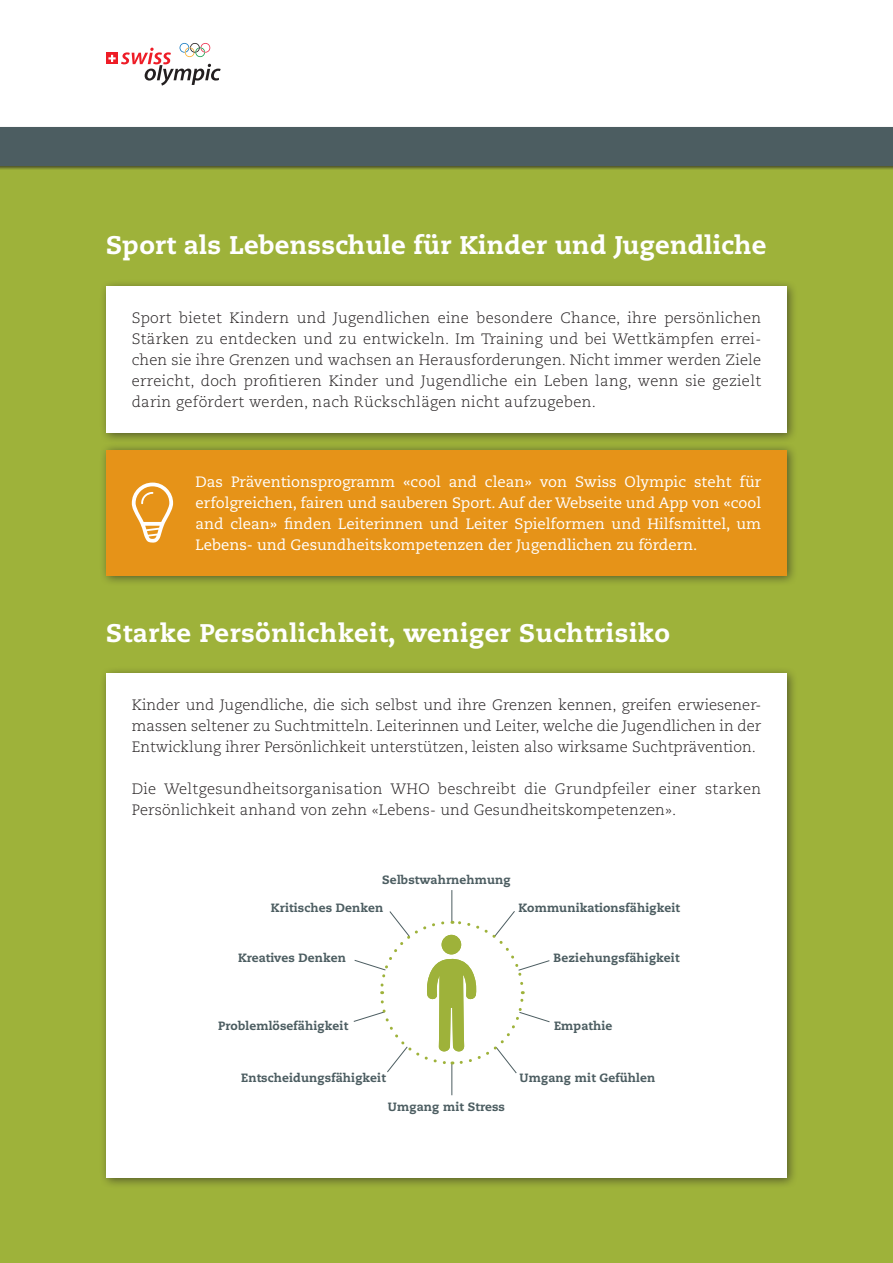
<style>
.page{position:relative;width:893px;height:1263px;background:#fff}
.page>*{position:absolute;margin:0;border:0;box-sizing:border-box;transform-origin:0 0}
.t1{font:800 25.5px "Caecilia LT Std";letter-spacing:.01em;color:#fff}
.t2{font:300 15px/21px "Caecilia LT Std";letter-spacing:.01em;color:#231f20;text-align:justify}
.t3{font:15px/21px "Caecilia LT Std";color:#fff;text-align:justify}
.t4{font:800 12px "Caecilia LT Std";letter-spacing:.01em;color:#4c5d61}
</style>
<div class="page">
<div style="left:0;top:137px;width:893px;height:1126px;background:#9eb23a"></div>
<div style="left:0;top:126px;width:893px;height:44px;background:#231f20;opacity:.7"></div>
<div style="left:0;top:128px;width:893px;height:38px;background:#4c5d61"></div>
<div style="left:99px;top:666px;width:699px;height:523px;background:#231f20;opacity:.6"></div>
<div style="left:106px;top:673px;width:681px;height:505px;background:#fff"></div>
<div style="left:99px;top:279px;width:699px;height:165px;background:#231f20;opacity:.6"></div>
<div style="left:106px;top:286px;width:681px;height:147px;background:#fff"></div>
<div style="left:106px;top:53px;width:12px;height:11px;background:#ee1c26"></div>
<svg style="left:108px;top:43px;width:113px;height:43px"></svg>
<div style="left:99px;top:443px;width:699px;height:144px;background:#231f20;opacity:.6"></div>
<div style="left:106px;top:450px;width:681px;height:125px;background:#e69318"></div>
<svg style="left:132px;top:482px;width:41px;height:61px"></svg>
<hr style="left:451px;top:890px;width:1px;height:205px;background:#4c5d61">
<svg style="left:353px;top:903px;width:197px;height:286px"></svg>
<div style="left:442px;top:935px;width:19px;height:19px;background:#9eb23a;border-radius:50%"></div>
<h1 class="t1" style="left:106px;top:229px;width:662px">Sport als Lebensschule für Kinder und Jugendliche</h1>
<p class="t2" style="left:132px;top:308px;width:631px">Sport bietet Kindern und Jugendlichen eine besondere Chance, ihre persönlichen Stärken zu entdecken und zu entwickeln. Im Training und bei Wettkämpfen errei&shy;chen sie ihre Grenzen und wachsen an Herausforderungen. Nicht immer werden Ziele erreicht, doch profitieren Kinder und Jugendliche ein Leben lang, wenn sie gezielt darin gefördert werden, nach Rückschlägen nicht aufzugeben.</p>
<p class="t3" style="left:196px;top:471px;width:567px">Das Präventionsprogramm «cool and clean» von Swiss Olympic steht für erfolgreichen, fairen und sauberen Sport. Auf der Webseite und App von «cool and clean» finden Leiterinnen und Leiter Spielformen und Hilfsmittel, um Lebens- und Gesundheitskompetenzen der Jugendlichen zu fördern.</p>
<h1 class="t1" style="left:106px;top:617px;width:565px">Starke Persönlichkeit, weniger Suchtrisiko</h1>
<p class="t2" style="left:132px;top:695px;width:631px">Kinder und Jugendliche, die sich selbst und ihre Grenzen kennen, greifen erwiesener&shy;massen seltener zu Suchtmitteln. Leiterinnen und Leiter, welche die Jugendlichen in der Entwicklung ihrer Persönlichkeit unterstützen, leisten also wirksame Suchtprävention.</p>
<p class="t2" style="left:132px;top:779px;width:631px">Die Weltgesundheitsorganisation WHO beschreibt die Grundpfeiler einer starken<br>Persönlichkeit anhand von zehn «Lebens- und Gesundheitskompetenzen».</p>
<p class="t4" style="left:382px;top:872px;width:130px">Selbstwahrnehmung</p>
<p class="t4" style="left:271px;top:900px;width:114px">Kritisches Denken</p>
<p class="t4" style="left:518px;top:900px;width:163px">Kommunikationsfähigkeit</p>
<p class="t4" style="left:238px;top:950px;width:109px">Kreatives Denken</p>
<p class="t4" style="left:554px;top:950px;width:127px">Beziehungsfähigkeit</p>
<p class="t4" style="left:218px;top:1018px;width:132px">Problemlösefähigkeit</p>
<p class="t4" style="left:554px;top:1018px;width:60px">Empathie</p>
<p class="t4" style="left:241px;top:1071px;width:146px">Entscheidungsfähigkeit</p>
<p class="t4" style="left:388px;top:1099px;width:119px">Umgang mit Stress</p>
<p class="t4" style="left:520px;top:1071px;width:137px">Umgang mit Gefühlen</p>
</div>
